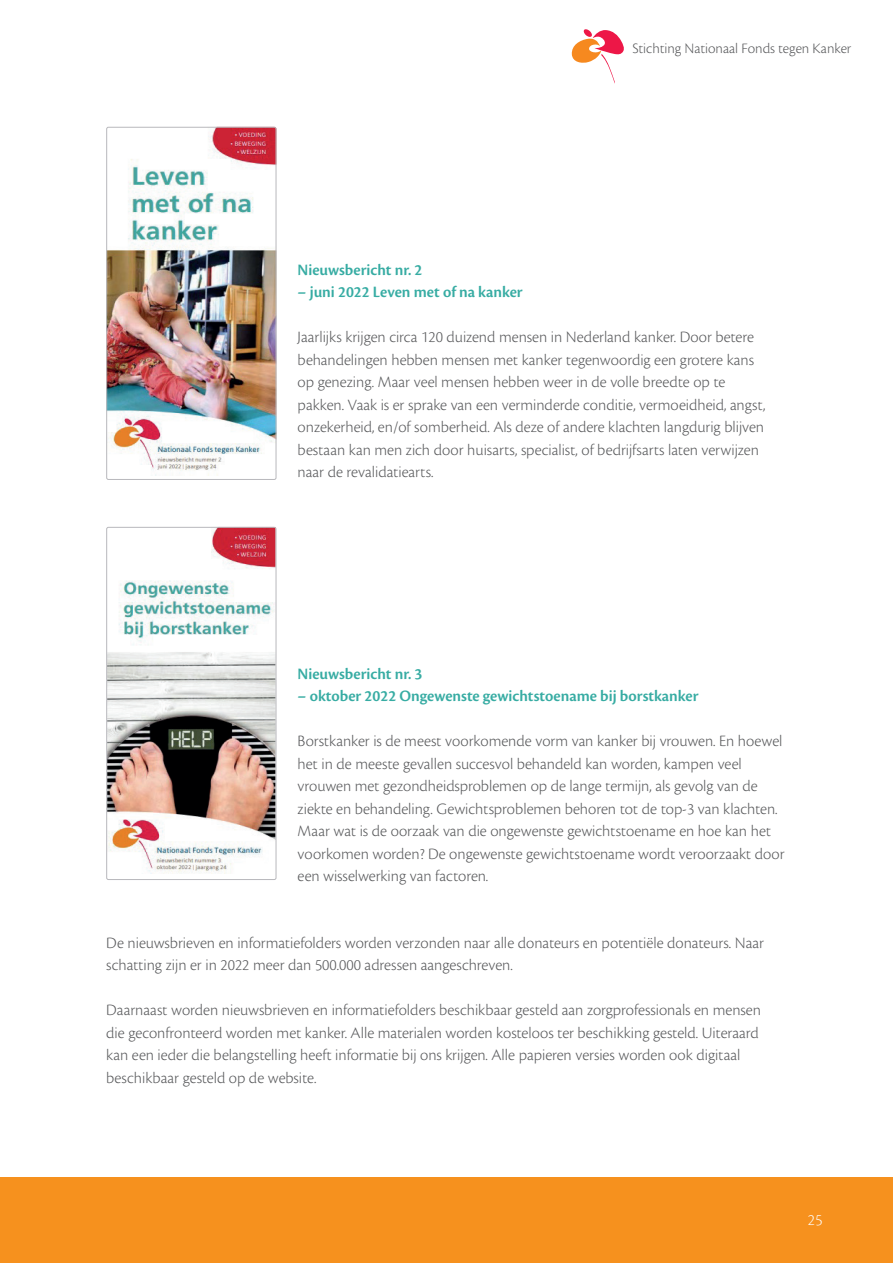
<style>
.page{position:relative;width:893px;height:1263px;background:#fff}
.page>*{position:absolute;margin:0;border:0;box-sizing:border-box;transform-origin:0 0}
.t1{font:300 16.5px/22.5px "Cronos Pro";color:#57585a}
.t2{font:16.5px "Cronos Pro Semibold Subh";color:#37aca3}
.t3{font:16.5px "Cronos Pro Lt Subh";color:#fff}
.t4{font:300 15px "Cronos Pro";letter-spacing:-.005em;color:#57585a}
</style>
<div class="page">
<div style="left:0;top:1177px;width:893px;height:86px;background:#f6911e"></div>
<img style="left:106px;top:127px;width:170px;height:353px">
<div style="left:106px;top:127px;width:170px;height:353px;border:1px solid #b8b8bc;border-radius:2px"></div>
<img style="left:108px;top:527px;width:168px;height:353px">
<div style="left:106px;top:527px;width:170px;height:353px;border:1px solid #b8b8bc;border-radius:2px"></div>
<svg style="left:571px;top:29px;width:53px;height:55px"></svg>
<p class="t4" style="left:632px;top:39px;width:220px">Stichting Nationaal Fonds tegen Kanker</p>
<p class="t2" style="left:298px;top:260px;width:126px">Nieuwsbericht nr. 2</p>
<p class="t2" style="left:298px;top:282px;width:227px">– juni 2022 Leven met of na kanker</p>
<p class="t1" style="left:298px;top:326px;width:469px">Jaarlijks krijgen circa 120 duizend mensen in Nederland kanker. Door betere behandelingen hebben mensen met kanker tegenwoordig een grotere kans op genezing. Maar veel mensen hebben weer in de volle breedte op te pakken. Vaak is er sprake van een verminderde conditie, vermoeidheid, angst, onzekerheid, en/of somberheid. Als deze of andere klachten langdurig blijven bestaan kan men zich door huisarts, specialist, of bedrijfsarts laten verwijzen naar de revalidatiearts.</p>
<p class="t2" style="left:298px;top:664px;width:126px">Nieuwsbericht nr. 3</p>
<p class="t2" style="left:298px;top:687px;width:402px">– oktober 2022 Ongewenste gewichtstoename bij borstkanker</p>
<p class="t1" style="left:298px;top:730px;width:488px">Borstkanker is de meest voorkomende vorm van kanker bij vrouwen. En hoewel het in de meeste gevallen succesvol behandeld kan worden, kampen veel vrouwen met gezondheidsproblemen op de lange termijn, als gevolg van de ziekte en behandeling. Gewichtsproblemen behoren tot de top-3 van klachten.<br>Maar wat is de oorzaak van die ongewenste gewichtstoename en hoe kan het voorkomen worden? De ongewenste gewichtstoename wordt veroorzaakt door een wisselwerking van factoren.</p>
<p class="t1" style="left:106px;top:931px;width:659px">De nieuwsbrieven en informatiefolders worden verzonden naar alle donateurs en potentiële donateurs. Naar schatting zijn er in 2022 meer dan 500.000 adressen aangeschreven.</p>
<p class="t1" style="left:106px;top:999px;width:656px">Daarnaast worden nieuwsbrieven en informatiefolders beschikbaar gesteld aan zorgprofessionals en mensen die geconfronteerd worden met kanker. Alle materialen worden kosteloos ter beschikking gesteld. Uiteraard kan een ieder die belangstelling heeft informatie bij ons krijgen. Alle papieren versies worden ook digitaal beschikbaar gesteld op de website.</p>
<p class="t3" style="left:808px;top:1210px;width:16px">25</p>
</div>
